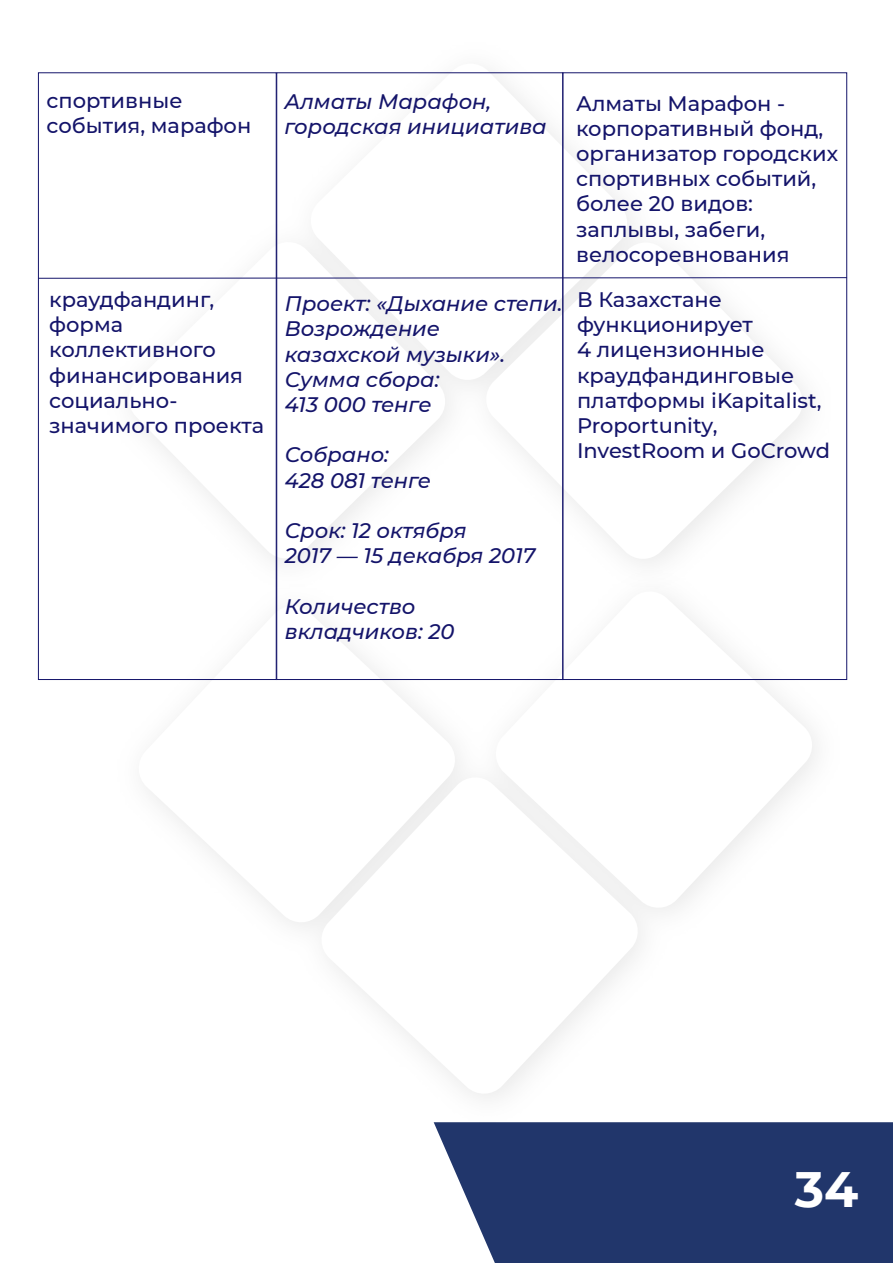
<style>
.page{position:relative;width:893px;height:1263px;background:#fff}
.page>*{position:absolute;margin:0;border:0;box-sizing:border-box;transform-origin:0 0}
.t1{font:700 49.65px "Montserrat";color:#fff}
.t2{font:500 21px/25.2px "Montserrat";color:#14146a}
.t3{font:italic 500 21px/25.2px "Montserrat";color:#14146a}
</style>
<div class="page">
<div style="left:440px;top:1122px;width:453px;height:141px;background:#21366b"></div>
<svg style="left:139px;top:247px;width:309px;height:310px"></svg>
<svg style="left:308px;top:74px;width:322px;height:308px"></svg>
<svg style="left:484px;top:240px;width:321px;height:317px"></svg>
<img style="left:273px;top:557px;width:582px;height:580px">
<svg style="left:493px;top:589px;width:322px;height:321px"></svg>
<svg style="left:319px;top:775px;width:321px;height:321px"></svg>
<svg style="left:149px;top:603px;width:309px;height:322px"></svg>
<div style="left:562px;top:72px;width:285px;height:608px;border:1px solid #14146a"></div>
<svg style="left:37px;top:277px;width:811px;height:2px;background:#8787b2"></svg>
<p class="t2" style="left:47px;top:87px;width:206px">спортивные события, марафон</p>
<p class="t3" style="left:284px;top:88px;width:264px">Алматы Марафон, городская инициатива</p>
<p class="t2" style="left:576px;top:90px;width:263px">Алматы Марафон - корпоративный фонд, организатор городских спортивных событий, более 20 видов: заплывы, забеги, велосоревнования</p>
<p class="t2" style="left:49px;top:286px;width:216px">краудфандинг, форма коллективного финансирования социально&shy;значимого проекта</p>
<p class="t3" style="left:285px;top:290px;width:279px">Проект: «Дыхание степи.<br>Возрождение<br>казахской музыки».<br>Сумма сбора:<br>413 000 тенге</p>
<p class="t3" style="left:285px;top:442px;width:148px">Собрано:<br>428 081 тенге</p>
<p class="t3" style="left:285px;top:517px;width:252px">Срок: 12 октября<br>2017 — 15 декабря 2017</p>
<p class="t3" style="left:285px;top:593px;width:171px">Количество вкладчиков: 20</p>
<p class="t2" style="left:577px;top:286px;width:255px">В Казахстане функционирует<br>4 лицензионные краудфандинговые платформы iKapitalist,<br>Proportunity,<br>InvestRoom и GoCrowd</p>
<h1 class="t1" style="left:795px;top:1153px;width:65px">34</h1>
</div>
